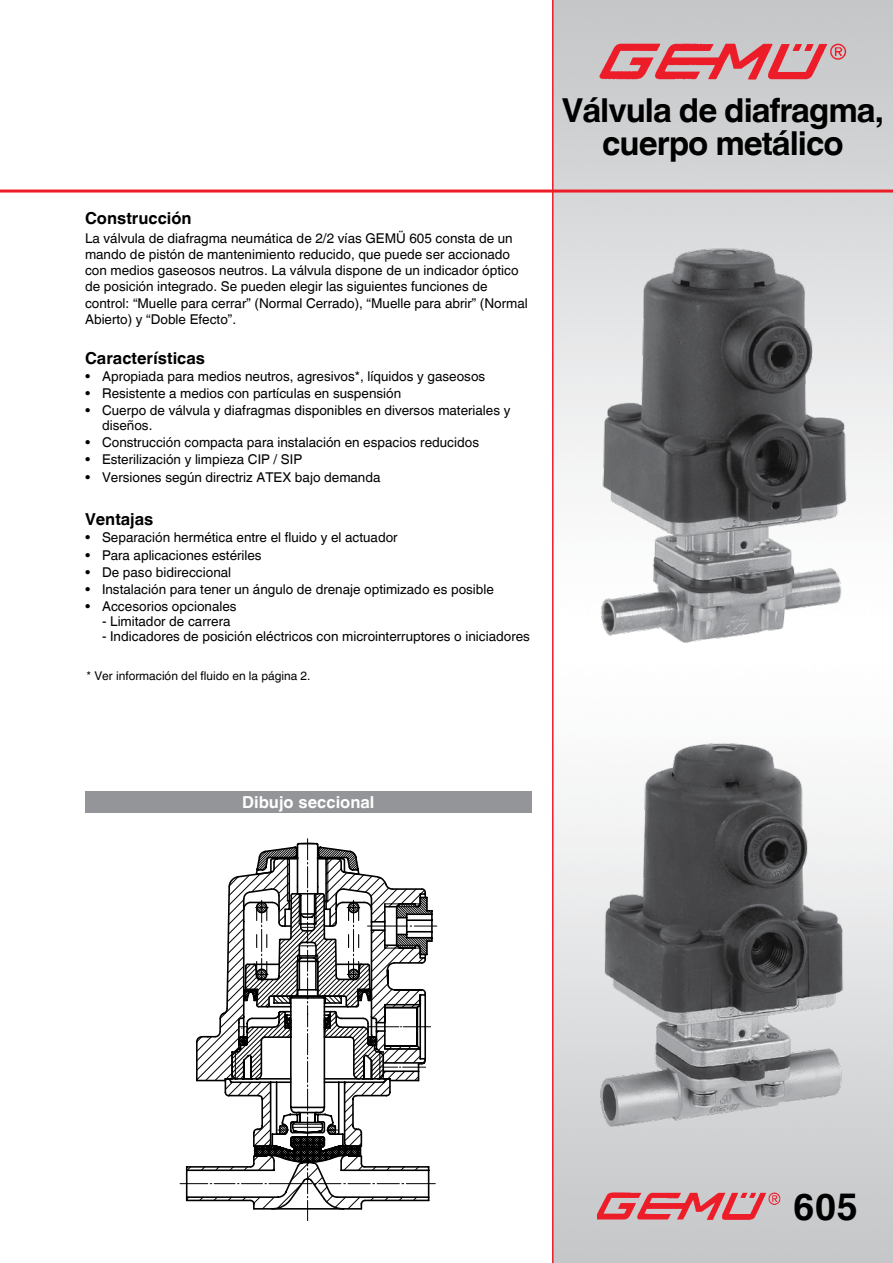
<style>
.page{position:relative;width:893px;height:1263px;background:#fff}
.page>*{position:absolute;margin:0;border:0;box-sizing:border-box;transform-origin:0 0}
.t1{font:700 37.5px "Helvetica World";color:#000}
.t2{font:700 33px/33px "Helvetica World";letter-spacing:-.03em;color:#000;text-align:center}
.t3{font:700 16.5px "Helvetica World";color:#000}
.t4{font:700 16.5px "Helvetica World";color:#fff}
.t5{font:13.5px/16.2px "Helvetica World";color:#000}
.t6{font:12px "Helvetica World";color:#000}
</style>
<div class="page">
<hr style="left:0;top:190px;width:893px;height:3px;background:#ed1c29">
<hr style="left:552px;top:0;width:2px;height:1263px;background:#ed1c29">
<img style="left:594px;top:37px;width:260px;height:54px">
<img style="left:597px;top:1193px;width:187px;height:34px">
<svg style="left:180px;top:838px;width:257px;height:382px"></svg>
<img style="left:580px;top:238px;width:282px;height:405px">
<img style="left:572px;top:727px;width:292px;height:414px">
<div style="left:85px;top:791px;width:446px;height:21px;background:#939598"></div>
<p class="t3" style="left:85px;top:209px;width:108px">Construcción</p>
<p class="t5" style="left:85px;top:230px;width:444px">La válvula de diafragma neumática de 2/2 vías GEMÜ 605 consta de un mando de pistón de mantenimiento reducido, que puede ser accionado con medios gaseosos neutros. La válvula dispone de un indicador óptico de posición integrado. Se pueden elegir las siguientes funciones de control: “Muelle para cerrar” (Normal Cerrado), “Muelle para abrir” (Normal Abierto) y “Doble Efecto”.</p>
<p class="t3" style="left:85px;top:348px;width:121px">Características</p>
<p class="t5" style="left:85px;top:368px;width:402px">• Apropiada para medios neutros, agresivos*, líquidos y gaseosos</p>
<p class="t5" style="left:85px;top:385px;width:318px">• Resistente a medios con partículas en suspensión</p>
<p class="t5" style="left:102px;top:403px;width:410px;line-height:15px;text-indent:-17px">• Cuerpo de válvula y diafragmas disponibles en diversos materiales y diseños.</p>
<p class="t5" style="left:85px;top:434px;width:396px">• Construcción compacta para instalación en espacios reducidos</p>
<p class="t5" style="left:85px;top:452px;width:218px">• Esterilización y limpieza CIP / SIP</p>
<p class="t5" style="left:85px;top:469px;width:297px">• Versiones según directriz ATEX bajo demanda</p>
<p class="t3" style="left:85px;top:510px;width:70px">Ventajas</p>
<p class="t5" style="left:85px;top:530px;width:314px">• Separación hermética entre el fluido y el actuador</p>
<p class="t5" style="left:85px;top:547px;width:178px">• Para aplicaciones estériles</p>
<p class="t5" style="left:85px;top:564px;width:148px">• De paso bidireccional</p>
<p class="t5" style="left:85px;top:581px;width:410px">• Instalación para tener un ángulo de drenaje optimizado es posible</p>
<p class="t5" style="left:85px;top:598px;width:153px">• Accesorios opcionales</p>
<p class="t5" style="left:102px;top:613px;width:130px">- Limitador de carrera</p>
<p class="t5" style="left:102px;top:628px;width:429px">- Indicadores de posición eléctricos con microinterruptores o iniciadores</p>
<p class="t6" style="left:87px;top:669px;width:226px">* Ver información del fluido en la página 2.</p>
<h2 class="t2" style="left:562px;top:94px;width:324px">Válvula de diafragma, cuerpo metálico</h2>
<p class="t4" style="left:242px;top:792px;width:134px">Dibujo seccional</p>
<h1 class="t1" style="left:793px;top:1185px;width:66px">605</h1>
</div>
